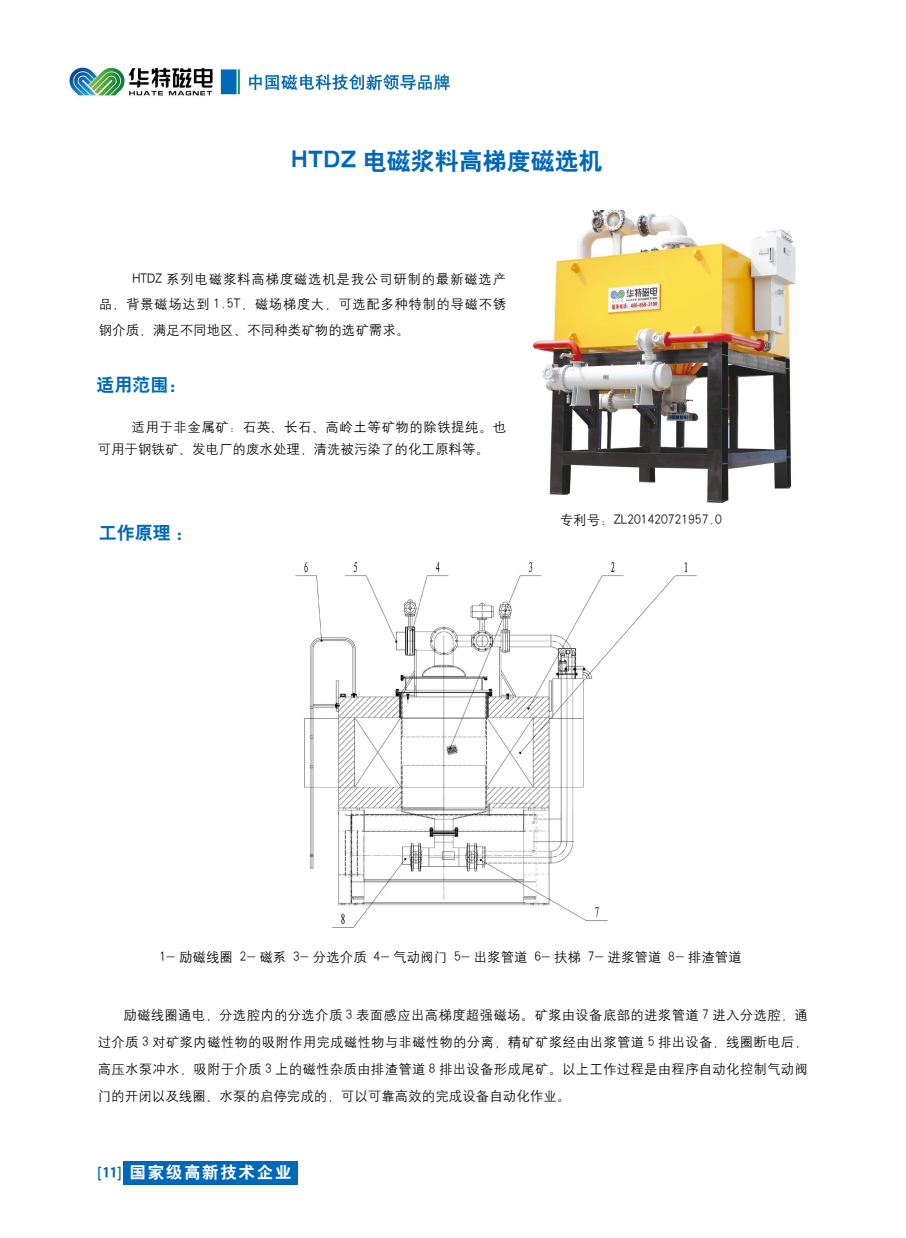
<style>
.page{position:relative;width:906px;height:1238px;background:#fff}
.page>*{position:absolute;margin:0;border:0;box-sizing:border-box;transform-origin:0 0}
.t1{font:24px "H Yb 2 gj";color:#0068b7}
.t2{font:18px "H Yb 2 gj";color:#0068b7}
.t3{font:16.5px "H Yb 2 gj";letter-spacing:.1em;color:#fff}
.t4{font:13.5px/27px "H Yg 2 gj";color:#000;text-align:justify}
.s1{font-size:15px;color:#0069ac}
</style>
<div class="page">
<img style="left:69px;top:67px;width:381px;height:1118px">
<div style="left:123px;top:1161px;width:175px;height:23px;background:#0068b7"></div>
<img style="left:282px;top:561px;width:415px;height:376px">
<img style="left:532px;top:210px;width:264px;height:293px">
<h1 class="t1" style="left:291px;top:149px;width:313px">HTDZ 电磁浆料高梯度磁选机</h1>
<p class="t4" style="left:99px;top:266px;width:409px;line-height:25.5px;text-indent:34px">HTDZ 系列电磁浆料高梯度磁选机是我公司研制的最新磁选产品，背景磁场达到 1.5T，磁场梯度大，可选配多种特制的导磁不锈钢介质，满足不同地区、不同种类矿物的选矿需求。</p>
<h2 class="t2" style="left:97px;top:375px;width:91px">适用范围：</h2>
<p class="t4" style="left:97px;top:415px;width:410px;line-height:22.5px;text-indent:34px">适用于非金属矿：石英、长石、高岭土等矿物的除铁提纯。也可用于钢铁矿、发电厂的废水处理，清洗被污染了的化工原料等。</p>
<h2 class="t2" style="left:99px;top:523px;width:87px">工作原理 :</h2>
<p class="t4" style="left:559px;top:506px;width:164px">专利号：ZL201420721957.0</p>
<p class="t4" style="left:159px;top:943px;width:584px">1- 励磁线圈 2- 磁系 3- 分选介质 4- 气动阀门 5- 出浆管道 6- 扶梯 7- 进浆管道 8- 排渣管道</p>
<p class="t4" style="left:98px;top:1001px;width:712px;text-indent:26px">励磁线圈通电，分选腔内的分选介质 3 表面感应出高梯度超强磁场。矿浆由设备底部的进浆管道 7 进入分选腔，通过介质 3 对矿浆内磁性物的吸附作用完成磁性物与非磁性物的分离，精矿矿浆经由出浆管道 5 排出设备，线圈断电后，高压水泵冲水，吸附于介质 3 上的磁性杂质由排渣管道 8 排出设备形成尾矿。以上工作过程是由程序自动化控制气动阀门的开闭以及线圈、水泵的启停完成的，可以可靠高效的完成设备自动化作业。</p>
<p class="t3" style="left:98px;top:1164px;width:195px"><span class="s1">[11]</span> 国家级高新技术企业</p>
</div>
